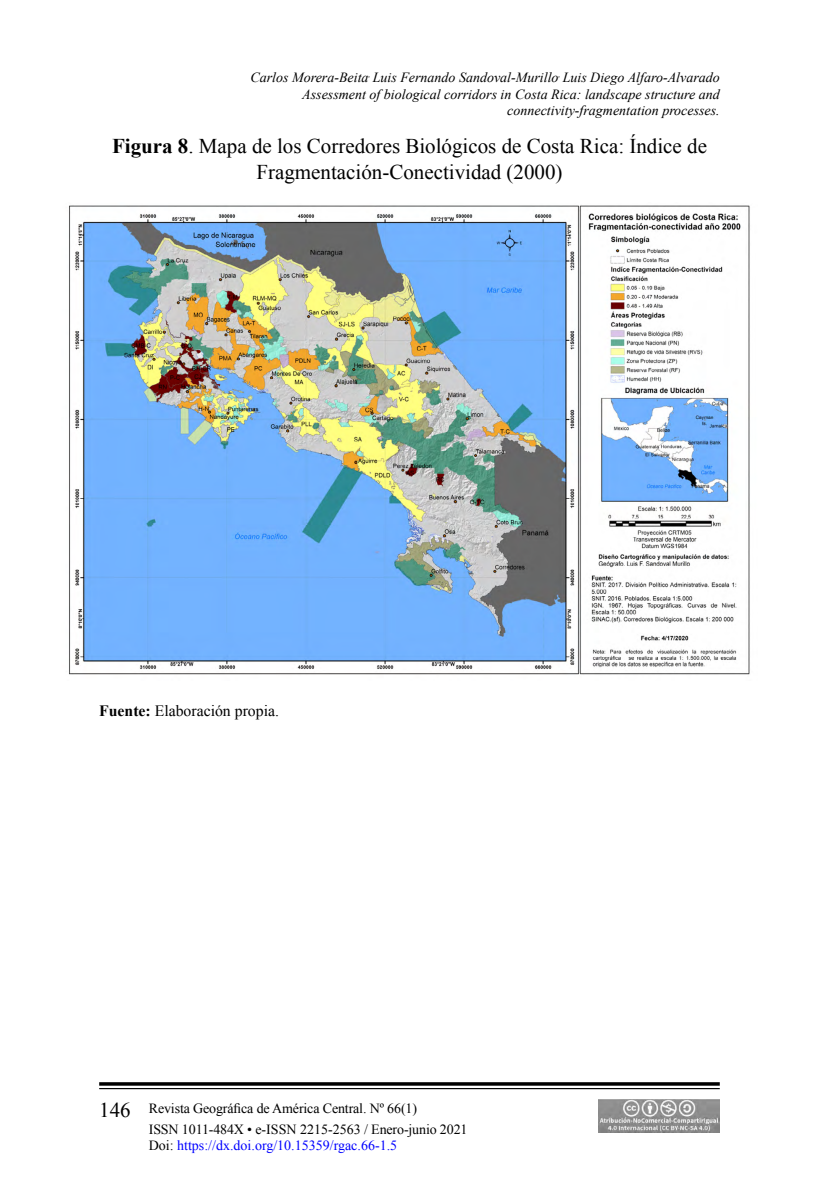
<style>
.page{position:relative;width:819px;height:1197px;background:#fff}
.page>*{position:absolute;margin:0;border:0;box-sizing:border-box;transform-origin:0 0}
.t1{font:21px/25.2px "Times New Roman";color:#000;text-align:center}
.t2{font:15.75px "Times New Roman";color:#000}
.t3{font:italic 14px/16.8px "Times New Roman";color:#000;text-align:right}
.t4{font:14px/21px "Times New Roman";letter-spacing:-.01em;color:#000}
.t5{font:14px "Times New Roman";color:#00f}
.s1{font-weight:700}
.s2{font-size:21px}
.s3{color:#000}
</style>
<div class="page">
<svg style="left:99px;top:1082px;width:621px;height:4px;background:#1f1f1f"></svg>
<hr style="left:99px;top:1088px;width:621px;height:1px;background:#000">
<img style="left:599px;top:1099px;width:121px;height:34px">
<img style="left:69px;top:205px;width:681px;height:470px">
<p class="t3" style="left:251px;top:68px;width:471px">Carlos Morera-Beita<sup>,</sup> Luis Fernando Sandoval-Murillo<sup>,</sup> Luis Diego Alfaro-Alvarado<br>Assessment of biological corridors in Costa Rica: landscape structure and connectivity-fragmentation processes.</p>
<h1 class="t1" style="left:112px;top:134px;width:596px"><span class="s1">Figura 8</span>. Mapa de los Corredores Biológicos de Costa Rica: Índice de<br>Fragmentación-Conectividad (2000)</h1>
<p class="t2" style="left:99px;top:700px;width:181px"><span class="s1">Fuente:</span> Elaboración propia.</p>
<p class="t4" style="left:149px;top:1097px;width:320px;text-indent:-50px"><span class="s2">146</span> Revista Geográfica de América Central. Nº 66(1)<br>ISSN 1011-484X • e-ISSN 2215-2563 / Enero-junio 2021</p>
<p class="t5" style="left:149px;top:1136px;width:250px"><span class="s3">Doi:</span> https://dx.doi.org/10.15359/rgac.66-1.5</p>
</div>
